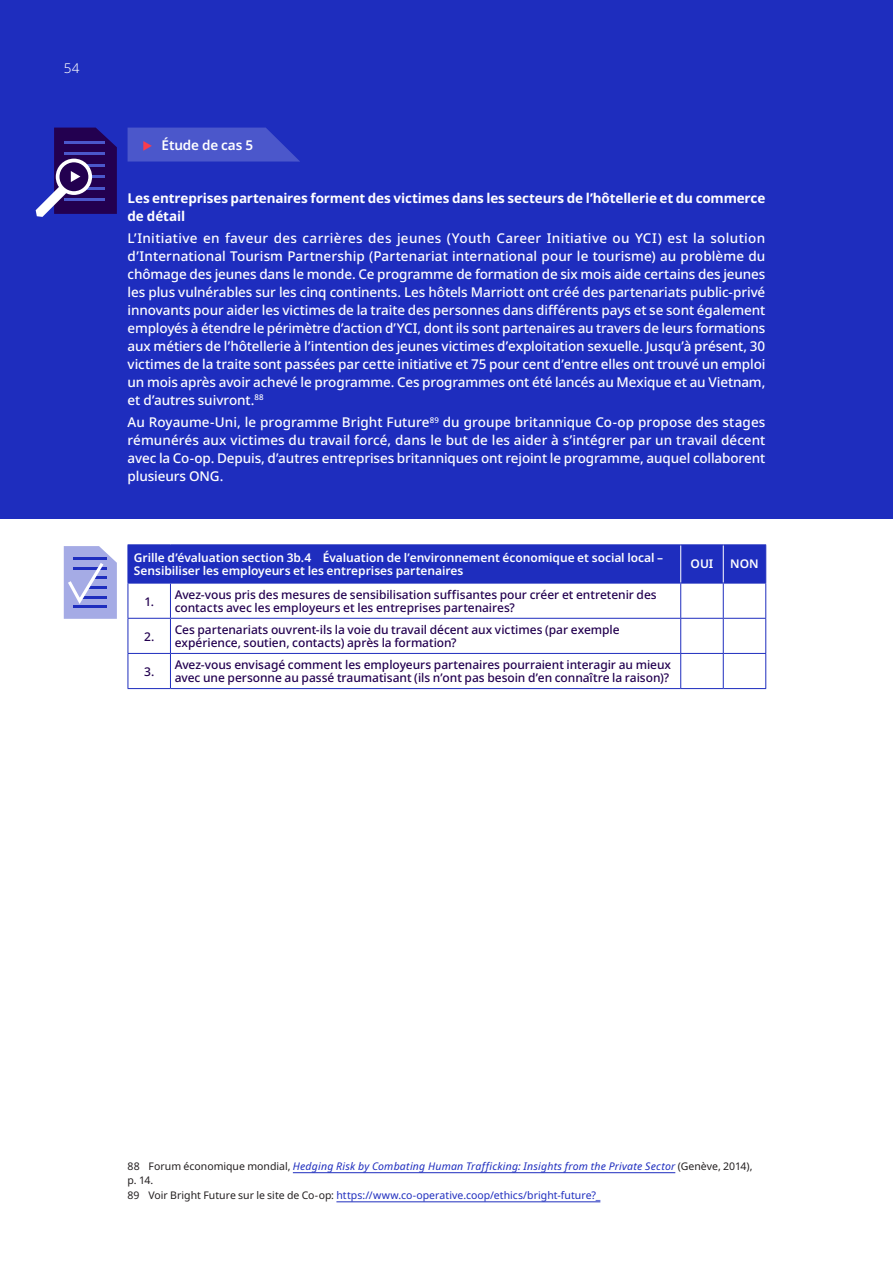
<style>
.page{position:relative;width:893px;height:1263px;background:#fff}
.page>*{position:absolute;margin:0;border:0;box-sizing:border-box;transform-origin:0 0}
.case_studies{font:500 13.5px/18px "Noto Sans";letter-spacing:-.01em;color:#fff;text-align:justify}
.case_study_title{font:700 13.5px/18px "Noto Sans";letter-spacing:-.01em;color:#fff}
.t1{font:600 13.5px "Noto Sans";letter-spacing:-.005em;color:#fff}
.Report_A4_-_Page_Num{font:300 13.5px "Noto Sans";color:#fff}
.tableau{font:500 12px/12.8px "Noto Sans";letter-spacing:-.005em;color:#230050}
.tableau-2{font:600 12px/12.8px "Noto Sans";letter-spacing:-.005em;color:#fff}
.notes_bas_de_page{font:italic 10.5px/13.5px "Noto Sans";letter-spacing:.02em;color:#1e2dbe}
.notes_bas_de_page-2{font:10.5px "Noto Sans";color:#1e2dbe}
.s1{font-style:normal;color:#231f20}
.s2{color:#231f20}
</style>
<div class="page">
<div style="left:0;top:0;width:893px;height:518px;background:#1e2dbe"></div>
<hr style="left:293px;top:1172px;width:382px;height:1px;background:#1e2dbe">
<hr style="left:336px;top:1201px;width:264px;height:1px;background:#1e2dbe">
<div style="left:129px;top:545px;width:636px;height:38px;background:#1e2dbe"></div>
<svg style="left:129px;top:584px;width:636px;height:104px"></svg>
<hr style="left:128px;top:618px;width:42px;height:1px;background:#1e2dbe">
<hr style="left:170px;top:618px;width:511px;height:1px;background:#1e2dbe">
<hr style="left:681px;top:618px;width:42px;height:1px;background:#1e2dbe">
<hr style="left:723px;top:618px;width:43px;height:1px;background:#1e2dbe">
<hr style="left:128px;top:653px;width:42px;height:1px;background:#1e2dbe">
<hr style="left:170px;top:653px;width:511px;height:1px;background:#1e2dbe">
<hr style="left:681px;top:653px;width:42px;height:1px;background:#1e2dbe">
<hr style="left:723px;top:653px;width:43px;height:1px;background:#1e2dbe">
<hr style="left:128px;top:688px;width:42px;height:1px;background:#1e2dbe">
<hr style="left:170px;top:688px;width:511px;height:1px;background:#1e2dbe">
<hr style="left:681px;top:688px;width:42px;height:1px;background:#1e2dbe">
<hr style="left:723px;top:688px;width:43px;height:1px;background:#1e2dbe">
<hr style="left:128px;top:583px;width:1px;height:35px;background:#1e2dbe">
<hr style="left:170px;top:583px;width:1px;height:35px;background:#1e2dbe">
<hr style="left:680px;top:583px;width:1px;height:35px;background:#1e2dbe">
<hr style="left:723px;top:583px;width:1px;height:35px;background:#1e2dbe">
<hr style="left:765px;top:583px;width:1px;height:35px;background:#1e2dbe">
<hr style="left:128px;top:619px;width:1px;height:34px;background:#1e2dbe">
<hr style="left:170px;top:619px;width:1px;height:34px;background:#1e2dbe">
<hr style="left:680px;top:619px;width:1px;height:34px;background:#1e2dbe">
<hr style="left:723px;top:619px;width:1px;height:34px;background:#1e2dbe">
<hr style="left:765px;top:619px;width:1px;height:34px;background:#1e2dbe">
<hr style="left:128px;top:654px;width:1px;height:34px;background:#1e2dbe">
<hr style="left:170px;top:654px;width:1px;height:34px;background:#1e2dbe">
<hr style="left:680px;top:654px;width:1px;height:34px;background:#1e2dbe">
<hr style="left:723px;top:654px;width:1px;height:34px;background:#1e2dbe">
<hr style="left:765px;top:654px;width:1px;height:34px;background:#1e2dbe">
<hr style="left:680px;top:545px;width:1px;height:38px;background:#fff">
<hr style="left:723px;top:545px;width:1px;height:38px;background:#fff">
<hr style="left:128px;top:544px;width:42px;height:1px;background:#1e2dbe">
<hr style="left:128px;top:545px;width:1px;height:38px;background:#1e2dbe">
<hr style="left:170px;top:544px;width:511px;height:1px;background:#1e2dbe">
<hr style="left:681px;top:544px;width:42px;height:1px;background:#1e2dbe">
<hr style="left:723px;top:544px;width:43px;height:1px;background:#1e2dbe">
<hr style="left:765px;top:545px;width:1px;height:38px;background:#1e2dbe">
<hr style="left:128px;top:583px;width:42px;height:1px;background:#1e2dbe">
<hr style="left:170px;top:583px;width:511px;height:1px;background:#1e2dbe">
<hr style="left:681px;top:583px;width:42px;height:1px;background:#1e2dbe">
<hr style="left:723px;top:583px;width:43px;height:1px;background:#1e2dbe">
<svg style="left:35px;top:128px;width:82px;height:89px"></svg>
<div style="left:56px;top:159px;width:36px;height:36px;border:4px solid #fff;border-radius:50%"></div>
<svg style="left:64px;top:546px;width:53px;height:73px;background:#9da4e2"></svg>
<svg style="left:128px;top:128px;width:172px;height:34px;background:#4652c9"></svg>
<p class="Report_A4_-_Page_Num" style="left:64px;top:59px;width:17px">54</p>
<p class="t1" style="left:162px;top:135px;width:93px">Étude de cas 5</p>
<p class="case_study_title" style="left:128px;top:189px;width:639px">Les entreprises partenaires forment des victimes dans les secteurs de l’hôtellerie et du commerce de détail</p>
<p class="case_studies" style="left:128px;top:229px;width:639px">L’Initiative en faveur des carrières des jeunes (Youth Career Initiative ou YCI) est la solution d’International Tourism Partnership (Partenariat international pour le tourisme) au problème du chômage des jeunes dans le monde. Ce programme de formation de six mois aide certains des jeunes les plus vulnérables sur les cinq continents. Les hôtels Marriott ont créé des partenariats public-privé innovants pour aider les victimes de la traite des personnes dans différents pays et se sont également employés à étendre le périmètre d’action d’YCI, dont ils sont partenaires au travers de leurs formations aux métiers de l’hôtellerie à l’intention des jeunes victimes d’exploitation sexuelle. Jusqu’à présent, 30 victimes de la traite sont passées par cette initiative et 75 pour cent d’entre elles ont trouvé un emploi un mois après avoir achevé le programme. Ces programmes ont été lancés au Mexique et au Vietnam, et d’autres suivront.<sup>88</sup></p>
<p class="case_studies" style="left:128px;top:413px;width:639px">Au Royaume-Uni, le programme Bright Future<sup>89</sup> du groupe britannique Co-op propose des stages rémunérés aux victimes du travail forcé, dans le but de les aider à s’intégrer par un travail décent avec la Co-op. Depuis, d’autres entreprises britanniques ont rejoint le programme, auquel collaborent plusieurs ONG.</p>
<p class="tableau-2" style="left:134px;top:552px;width:531px">Grille d’évaluation section 3b.4 Évaluation de l’environnement économique et social local –<br>Sensibiliser les employeurs et les entreprises partenaires</p>
<p class="tableau-2" style="left:691px;top:558px;width:24px">OUI</p>
<p class="tableau-2" style="left:730px;top:558px;width:30px">NON</p>
<p class="tableau" style="left:144px;top:595px;width:11px">1.</p>
<p class="tableau" style="left:175px;top:589px;width:483px">Avez-vous pris des mesures de sensibilisation suffisantes pour créer et entretenir des contacts avec les employeurs et les entreprises partenaires?</p>
<p class="tableau" style="left:144px;top:630px;width:12px">2.</p>
<p class="tableau" style="left:175px;top:624px;width:446px">Ces partenariats ouvrent-ils la voie du travail décent aux victimes (par exemple expérience, soutien, contacts) après la formation?</p>
<p class="tableau" style="left:144px;top:665px;width:12px">3.</p>
<p class="tableau" style="left:175px;top:659px;width:498px">Avez-vous envisagé comment les employeurs partenaires pourraient interagir au mieux avec une personne au passé traumatisant (ils n’ont pas besoin d’en connaître la raison)?</p>
<p class="notes_bas_de_page" style="left:128px;top:1160px;width:626px"><span class="s1">88 Forum économique mondial,</span> Hedging Risk by Combating Human Trafficking: Insights from the Private Sector <span class="s1">(Genève, 2014), p. 14.</span></p>
<p class="notes_bas_de_page-2" style="left:128px;top:1188px;width:474px"><span class="s2">89 Voir Bright Future sur le site de Co-op:</span> https://www.co-operative.coop/ethics/bright-future?_</p>
</div>
